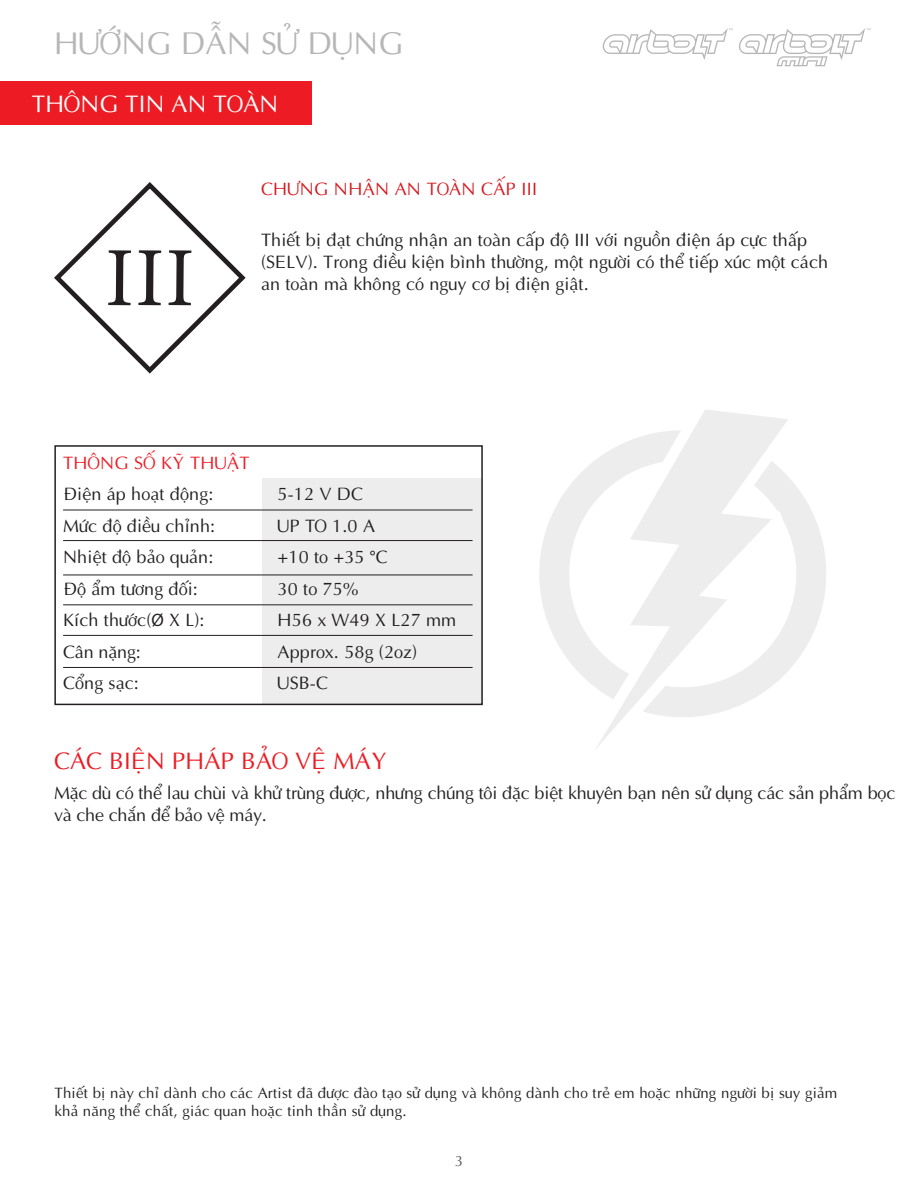
<style>
.page{position:relative;width:918px;height:1188px;background:#fff}
.page>*{position:absolute;margin:0;border:0;box-sizing:border-box;transform-origin:0 0}
.t1{font:31.65px "UTM Aptima";color:#b6b6b7}
.t2{font:24px "UTM Aptima";color:#ed1c24}
.t3{font:24px "UTM Aptima";color:#fff}
.t4{font:18px/21.6px "UTM Aptima";color:#231f20}
.t5{font:18px "UTM Aptima";letter-spacing:.01em;color:#d71920}
.t6{font:18px "UTM Aptima";letter-spacing:.01em;color:#ed1c24}
.t7{font:15px/18px "UTM Aptima";letter-spacing:.01em;color:#231f20}
.t8{font:15px "UTM Aptima";color:#58595b}
.s1{font-family:"Myriad Pro"}
</style>
<div class="page">
<svg style="left:603px;top:28px;width:130px;height:32px"></svg>
<svg style="left:739px;top:28px;width:132px;height:38px"></svg>
<div style="left:262px;top:478px;width:221px;height:227px;background:#ededee"></div>
<svg style="left:54px;top:182px;width:192px;height:192px"></svg>
<div style="left:0;top:82px;width:312px;height:43px;background:#ed1c24"></div>
<hr style="left:63px;top:510px;width:410px;height:1px;background:#231f20">
<hr style="left:63px;top:540px;width:410px;height:1px;background:#231f20">
<hr style="left:63px;top:575px;width:410px;height:1px;background:#231f20">
<hr style="left:63px;top:604px;width:410px;height:1px;background:#231f20">
<hr style="left:63px;top:635px;width:410px;height:1px;background:#231f20">
<hr style="left:63px;top:667px;width:410px;height:1px;background:#231f20">
<div style="left:54px;top:445px;width:429px;height:260px;border:2px solid #231f20"></div>
<svg style="left:539px;top:461px;width:287px;height:225px;fill:#ededee"></svg>
<svg style="left:594px;top:410px;width:194px;height:338px"></svg>
<h1 class="t1" style="left:54px;top:20px;width:351px">HƯỚNG DẪN SỬ DỤNG</h1>
<h2 class="t3" style="left:32px;top:86px;width:248px">THÔNG TIN AN TOÀN</h2>
<p class="t5" style="left:261px;top:176px;width:278px">CHƯNG NHẬN AN TOÀN CẤP III</p>
<p class="t4" style="left:261px;top:228px;width:569px">Thiết bị đạt chứng nhận an toàn cấp độ III với nguồn điện áp cực thấp (SELV). Trong điều kiện bình thường, một người có thể tiếp xúc một cách an toàn mà không có nguy cơ bị điện giật.</p>
<p class="t6" style="left:63px;top:450px;width:188px">THÔNG SỐ KỸ THUẬT</p>
<p class="t4" style="left:63px;top:482px;width:152px">Điện áp hoạt động:</p>
<p class="t4" style="left:278px;top:482px;width:87px">5-12 V DC</p>
<p class="t4" style="left:63px;top:513px;width:154px">Mức độ điều chỉnh:</p>
<p class="t4" style="left:278px;top:513px;width:99px">UP TO 1.0 A</p>
<p class="t4" style="left:63px;top:545px;width:152px">Nhiệt độ bảo quản:</p>
<p class="t4" style="left:278px;top:545px;width:112px">+10 to +35 <span class="s1">°</span>C</p>
<p class="t4" style="left:63px;top:576px;width:137px">Độ ẩm tương đối:</p>
<p class="t4" style="left:278px;top:576px;width:83px">30 to 75%</p>
<p class="t4" style="left:63px;top:608px;width:143px">Kích thước(<span class="s1">Ø</span> X L):</p>
<p class="t4" style="left:278px;top:608px;width:180px">H56 x W49 X L27 mm</p>
<p class="t4" style="left:63px;top:639px;width:79px">Cân nặng:</p>
<p class="t4" style="left:278px;top:639px;width:141px">Approx. 58g (2oz)</p>
<p class="t4" style="left:63px;top:671px;width:77px">Cổng sạc:</p>
<p class="t4" style="left:278px;top:671px;width:52px">USB-C</p>
<h2 class="t2" style="left:54px;top:743px;width:335px">CÁC BIỆN PHÁP BẢO VỆ MÁY</h2>
<p class="t4" style="left:54px;top:781px;width:843px">Mặc dù có thể lau chùi và khử trùng được, nhưng chúng tôi đặc biệt khuyên bạn nên sử dụng các sản phẩm bọc và che chắn để bảo vệ máy.</p>
<p class="t7" style="left:54px;top:1083px;width:785px">Thiết bị này chỉ dành cho các Artist đã được đào tạo sử dụng và không dành cho trẻ em hoặc những người bị suy giảm khả năng thể chất, giác quan hoặc tinh thần sử dụng.</p>
<p class="t8" style="left:455px;top:1150px;width:10px">3</p>
</div>
